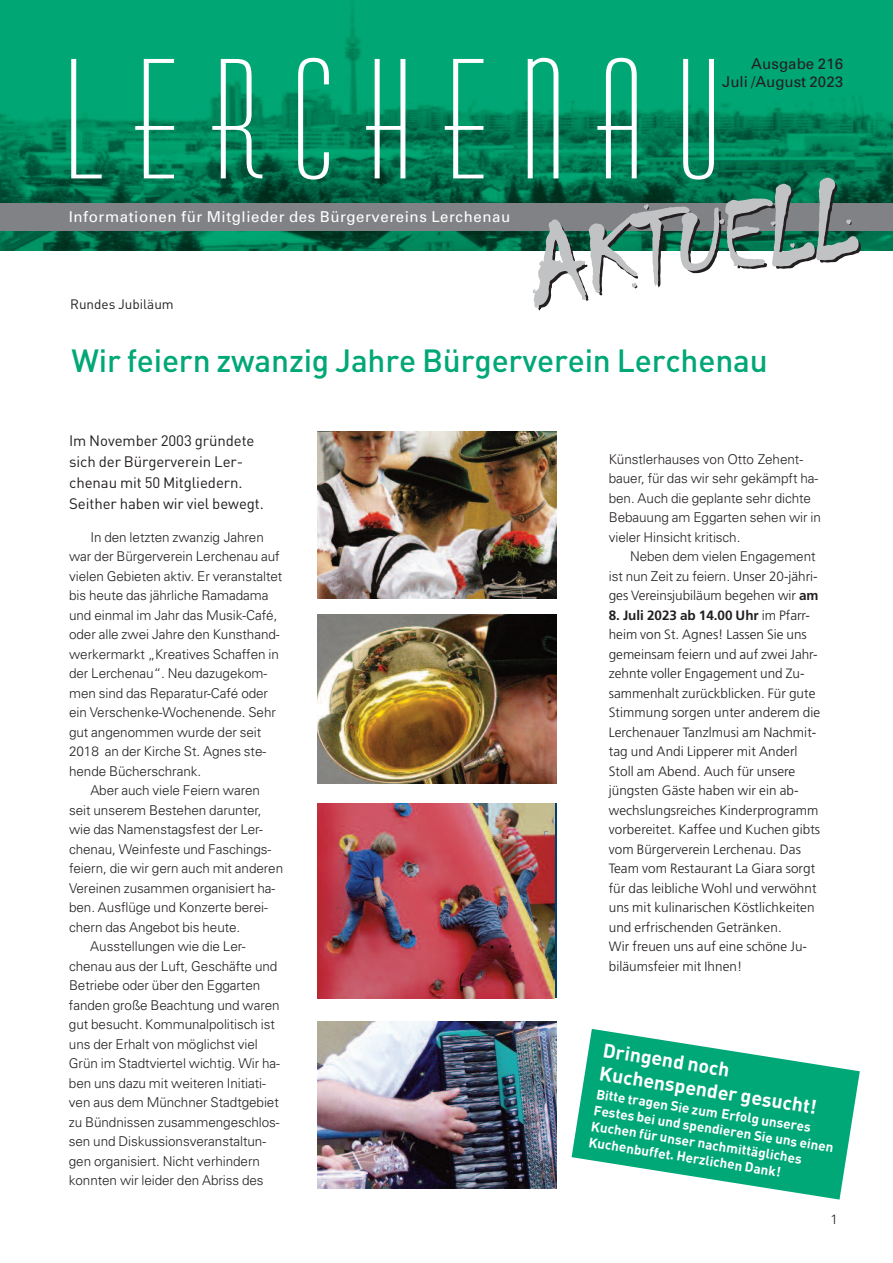
<style>
.page{position:relative;width:893px;height:1263px;background:#fff}
.page>*{position:absolute;margin:0;border:0;box-sizing:border-box;transform-origin:0 0}
.t1{font:500 31.65px "DIN Pro";letter-spacing:-.005em;color:#00a777}
.t2{font:700 19.5px "DIN Pro";color:#fff}
.t3{font:15px/21px "DIN Pro";letter-spacing:-.005em;color:#231f20}
.t4{font:15px "Univers";letter-spacing:.04em;color:#fff}
.t5{font:15px/18px "Univers";color:#231f20;text-align:right}
.t6{font:300 13.5px/19.5px "Univers";letter-spacing:-.005em;color:#231f20}
.t7{font:300 13.5px/19.5px "Frutiger";letter-spacing:.005em;color:#231f20}
.t8{font:700 13.5px/16.2px "DIN Pro";color:#fff}
.t9{font:13.5px "DIN Pro";color:#231f20}
.s1{font-family:"Frutiger"}
.s2{font-weight:700}
</style>
<div class="page">
<img style="left:0;top:0;width:893px;height:250px">
<div style="left:0;top:203px;width:893px;height:28px;background:#808285"></div>
<svg style="left:71px;top:59px;width:31px;height:119px;background:#2fac85"></svg>
<svg style="left:135px;top:59px;width:39px;height:119px"></svg>
<svg style="left:212px;top:59px;width:50px;height:119px"></svg>
<svg style="left:298px;top:58px;width:31px;height:122px"></svg>
<svg style="left:366px;top:59px;width:39px;height:119px"></svg>
<svg style="left:445px;top:59px;width:38px;height:119px"></svg>
<svg style="left:528px;top:58px;width:333px;height:253px"></svg>
<img style="left:317px;top:614px;width:240px;height:170px">
<img style="left:317px;top:431px;width:240px;height:168px">
<img style="left:317px;top:1021px;width:240px;height:167px">
<img style="left:317px;top:803px;width:238px;height:195px">
<svg style="left:572px;top:1029px;width:288px;height:170px;fill:#00a777"></svg>
<p class="t4" style="left:69px;top:211px;width:443px">Informationen für Mitglieder des Bürgervereins Lerchenau</p>
<p class="t9" style="left:70px;top:299px;width:105px">Rundes Jubiläum</p>
<p class="t5" style="left:722px;top:56px;width:122px">Ausgabe 216<br>Juli /August 2023</p>
<h1 class="t1" style="left:71px;top:349px;width:698px">Wir feiern zwanzig Jahre Bürgerverein Lerchenau</h1>
<p class="t3" style="left:69px;top:432px;width:196px">Im November 2003 gründete sich der Bürgerverein Ler&shy;chenau mit 50 Mitgliedern.<br>Seither haben wir viel bewegt.</p>
<p class="t6" style="left:90px;top:528px;width:175px">In den letzten zwanzig Jahren</p>
<p class="t6" style="left:69px;top:548px;width:212px">war der Bürgerverein Lerchenau auf</p>
<p class="t6" style="left:69px;top:567px;width:215px">vielen Gebieten aktiv. Er veranstaltet</p>
<p class="t6" style="left:69px;top:587px;width:201px">bis heute das jährliche Ramadama</p>
<p class="t6" style="left:69px;top:606px;width:210px">und einmal im Jahr das Musik-Café,</p>
<p class="t6" style="left:69px;top:626px;width:212px">oder alle zwei Jahre den Kunsthand-</p>
<p class="t6" style="left:69px;top:645px;width:211px">werkermarkt „Kreatives Schaffen in</p>
<p class="t6" style="left:69px;top:665px;width:200px">der Lerchenau“. Neu dazugekom-</p>
<p class="t6" style="left:69px;top:684px;width:200px">men sind das Reparatur-Café oder</p>
<p class="t6" style="left:69px;top:704px;width:208px">ein Verschenke-Wochenende. Sehr</p>
<p class="t6" style="left:69px;top:723px;width:194px">gut angenommen wurde der seit</p>
<p class="t6" style="left:69px;top:743px;width:199px">2018 an der Kirche St. Agnes ste-</p>
<p class="t6" style="left:69px;top:762px;width:134px">hende Bücherschrank.</p>
<p class="t6" style="left:90px;top:782px;width:171px">Aber auch viele Feiern waren</p>
<p class="t6" style="left:69px;top:801px;width:194px">seit unserem Bestehen darunter,</p>
<p class="t6" style="left:69px;top:821px;width:195px">wie das Namenstagsfest der Ler-</p>
<p class="t6" style="left:69px;top:840px;width:204px">chenau, Weinfeste und Faschings-</p>
<p class="t6" style="left:69px;top:860px;width:216px">feiern, die wir gern auch mit anderen</p>
<p class="t6" style="left:69px;top:879px;width:208px">Vereinen zusammen organisiert ha-</p>
<p class="t6" style="left:69px;top:899px;width:200px">ben. Ausflüge und Konzerte berei-</p>
<p class="t6" style="left:69px;top:918px;width:173px">chern das Angebot bis heute.</p>
<p class="t6" style="left:90px;top:938px;width:157px">Ausstellungen wie die Ler-</p>
<p class="t6" style="left:69px;top:957px;width:210px">chenau aus der Luft, Geschäfte und</p>
<p class="t6" style="left:69px;top:977px;width:193px">Betriebe oder über den Eggarten</p>
<p class="t6" style="left:69px;top:996px;width:212px">fanden große Beachtung und waren</p>
<p class="t6" style="left:69px;top:1016px;width:208px">gut besucht. Kommunalpolitisch ist</p>
<p class="t6" style="left:69px;top:1035px;width:190px">uns der Erhalt von möglichst viel</p>
<p class="t6" style="left:69px;top:1055px;width:213px">Grün im Stadtviertel wichtig. Wir ha-</p>
<p class="t6" style="left:69px;top:1074px;width:198px">ben uns dazu mit weiteren Initiati-</p>
<p class="t6" style="left:69px;top:1094px;width:211px">ven aus dem Münchner Stadtgebiet</p>
<p class="t6" style="left:69px;top:1113px;width:212px">zu Bündnissen zusammengeschlos-</p>
<p class="t6" style="left:69px;top:1133px;width:199px">sen und Diskussionsveranstaltun-</p>
<p class="t6" style="left:69px;top:1152px;width:193px">gen organisiert. Nicht verhindern</p>
<p class="t6" style="left:69px;top:1172px;width:196px">konnten wir leider den Abriss des</p>
<p class="t6" style="left:609px;top:450px;width:214px">Künstlerhauses von Otto Zehent&shy;bauer, für das wir sehr gekämpft ha&shy;ben. Auch die geplante sehr dichte<br>Bebauung am Eggarten sehen wir in vieler Hinsicht kritisch.</p>
<p class="t6" style="left:609px;top:548px;width:210px;text-align:right">Neben dem vielen Engagement<br>ist nun Zeit zu feiern. <span class="s1">Unser 20-jähri-</span></p>
<p class="t7" style="left:609px;top:587px;width:211px">ges Vereinsjubiläum begehen wir <span class="s2">am</span></p>
<p class="t7" style="left:609px;top:606px;width:213px"><span class="s2">8. Juli 2023 ab 14.00 Uhr</span> im Pfarr&shy;heim von St. Agnes! Lassen Sie uns gemeinsam feiern und auf zwei Jahr&shy;zehnte voller Engagement und Zu&shy;sammenhalt zurückblicken. Für gute Stimmung sorgen unter anderem die Lerchenauer Tanzlmusi am Nachmit&shy;tag und Andi Lipperer mit Anderl Stoll am Abend. Auch für unsere jüngsten Gäste haben wir ein ab&shy;wechslungsreiches Kinderprogramm vorbereitet. Kaffee und Kuchen gibts vom Bürgerverein Lerchenau. Das Team vom Restaurant La Giara sorgt für das leibliche Wohl und verwöhnt uns mit kulinarischen Köstlichkeiten und erfrischenden Getränken.<br>Wir freuen uns auf eine schöne Ju&shy;biläumsfeier mit Ihnen!</p>
<h2 class="t2" style="left:604px;top:1043px;width:129px;rotate:9deg">Dringend noch</h2>
<p class="t8" style="left:597px;top:1087px;width:244px;rotate:9deg">Bitte tragen Sie zum Erfolg unseres Festes bei und spendieren Sie uns einen Kuchen für unser nachmittägliches Kuchenbuffet. Herzlichen Dank!</p>
<h2 class="t2" style="left:601px;top:1066px;width:221px;rotate:9deg">Kuchenspender gesucht!</h2>
<p class="t6" style="left:830px;top:1211px;width:9px">1</p>
</div>
